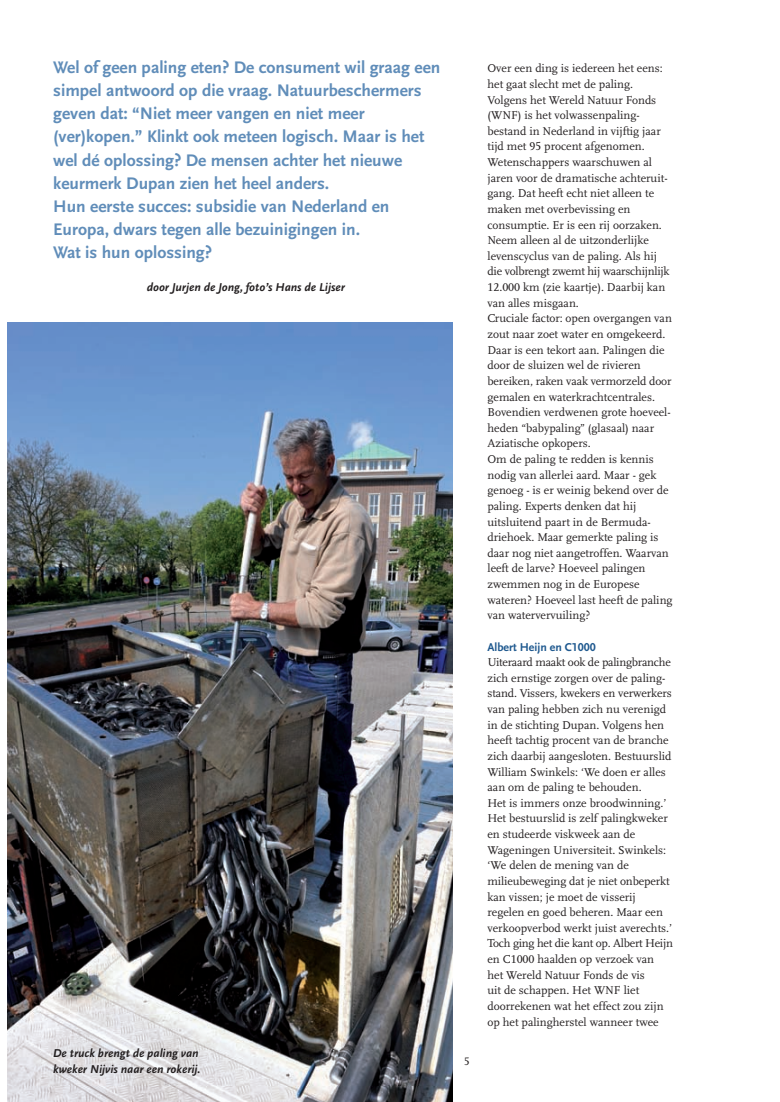
<style>
.page{position:relative;width:780px;height:1102px;background:#fff}
.page>*{position:absolute;margin:0;border:0;box-sizing:border-box;transform-origin:0 0}
.t1{font:700 17.5px/23.1px "LG Scala Sans";color:#608db9}
.t2{font:11.88px/15.6px "LG Scala";color:#231f20}
.t3{font:italic 700 11.88px/15.6px "LG Scala Sans";color:#231f20}
.t4{font:700 11.88px "LG Scala Sans";color:#1f598f}
.t5{font:11.25px "LG Scala";color:#231f20}
</style>
<div class="page">
<img style="left:7px;top:322px;width:445px;height:780px">
<p class="t1" style="left:53px;top:56px;width:388px">Wel of geen paling eten? De consument wil graag een simpel antwoord op die vraag. Natuurbeschermers geven dat: “Niet meer vangen en niet meer (ver)kopen.” Klinkt ook meteen logisch. Maar is het wel dé oplossing? De mensen achter het nieuwe keurmerk Dupan zien het heel anders.<br>Hun eerste succes: subsidie van Nederland en Europa, dwars tegen alle bezuinigingen in.<br>Wat is hun oplossing?</p>
<p class="t3" style="left:147px;top:280px;width:199px">door Jurjen de Jong, foto’s Hans de Lijser</p>
<p class="t3" style="left:53px;top:1045px;width:149px">De truck brengt de paling van kweker Nijvis naar een rokerij.</p>
<p class="t5" style="left:464px;top:1055px;width:7px">5</p>
<p class="t2" style="left:487px;top:61px;width:186px">Over een ding is iedereen het eens: het gaat slecht met de paling.<br>Volgens het Wereld Natuur Fonds (WNF) is het volwassenpaling&shy;bestand in Nederland in vijftig jaar tijd met 95 procent afgenomen.<br>Wetenschappers waarschuwen al jaren voor de dramatische achteruit&shy;gang. Dat heeft echt niet alleen te maken met overbevissing en consumptie. Er is een rij oorzaken.<br>Neem alleen al de uitzonderlijke levenscyclus van de paling. Als hij die volbrengt zwemt hij waarschijnlijk<br>12.000 km (zie kaartje). Daarbij kan van alles misgaan.<br>Cruciale factor: open overgangen van zout naar zoet water en omgekeerd.<br>Daar is een tekort aan. Palingen die door de sluizen wel de rivieren bereiken, raken vaak vermorzeld door gemalen en waterkrachtcentrales.<br>Bovendien verdwenen grote hoeveel&shy;heden “babypaling” (glasaal) naar<br>Aziatische opkopers.<br>Om de paling te redden is kennis nodig van allerlei aard. Maar - gek genoeg - is er weinig bekend over de paling. Experts denken dat hij uitsluitend paart in de Bermuda&shy;driehoek. Maar gemerkte paling is daar nog niet aangetroffen. Waarvan leeft de larve? Hoeveel palingen zwemmen nog in de Europese wateren? Hoeveel last heeft de paling van watervervuiling?</p>
<p class="t4" style="left:487px;top:640px;width:110px">Albert Heijn en C1000</p>
<p class="t2" style="left:487px;top:655px;width:187px">Uiteraard maakt ook de palingbranche zich ernstige zorgen over de paling&shy;stand. Vissers, kwekers en verwerkers van paling hebben zich nu verenigd in de stichting Dupan. Volgens hen heeft tachtig procent van de branche zich daarbij aangesloten. Bestuurslid William Swinkels: ‘We doen er alles aan om de paling te behouden.<br>Het is immers onze broodwinning.’ Het bestuurslid is zelf palingkweker en studeerde viskweek aan de Wageningen Universiteit. Swinkels: ‘We delen de mening van de milieubeweging dat je niet onbeperkt kan vissen; je moet de visserij regelen en goed beheren. Maar een verkoopverbod werkt juist averechts.’ Toch ging het die kant op. Albert Heijn en C1000 haalden op verzoek van<br>het Wereld Natuur Fonds de vis<br>uit de schappen. Het WNF liet doorrekenen wat het effect zou zijn op het palingherstel wanneer twee</p>
</div>
